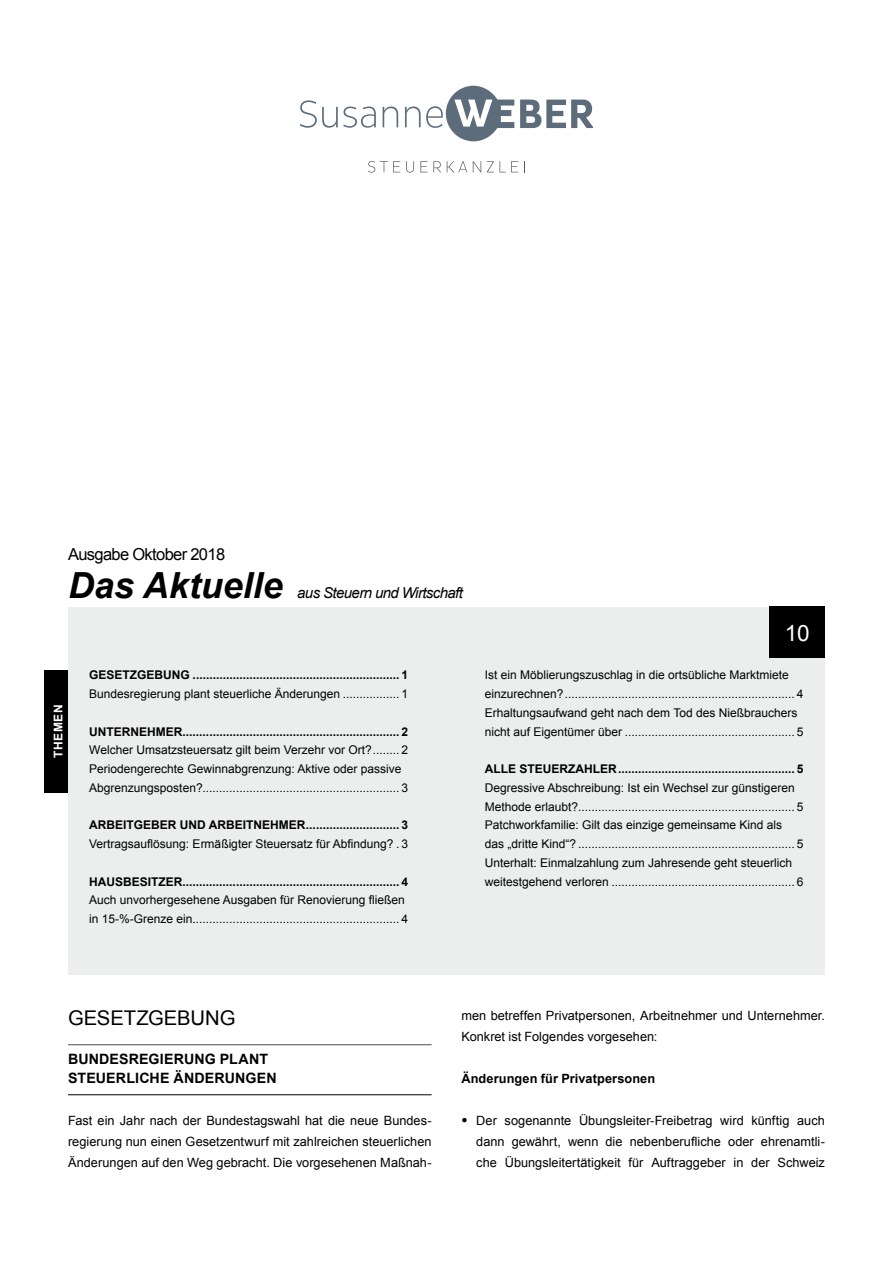
<style>
.page{position:relative;width:893px;height:1263px;background:#fff}
.page>*{position:absolute;margin:0;border:0;box-sizing:border-box;transform-origin:0 0}
.t1{font:italic 700 36px "Arial";color:#000}
.t2{font:22.5px "Arial";color:#fff}
.t3{font:20.25px "Arial";color:#000}
.t4{font:16.5px "Arial";letter-spacing:-.04em;color:#000}
.t5{font:italic 15px "Arial";letter-spacing:-.04em;color:#000}
.t6{font:700 14.25px/19.5px "Arial";letter-spacing:.01em;color:#000}
.t7{font:12.75px/21px "Arial";color:#000;text-align:justify}
.t8{font:700 12.75px "Arial";letter-spacing:.005em;color:#000}
.t9{font:12px/18.8px "Arial";color:#000}
.t10{font:700 12px "Arial";color:#000}
.t11{font:700 12px "Arial";letter-spacing:.05em;color:#fff}
</style>
<div class="page">
<svg style="left:300px;top:100px;width:76px;height:28px"></svg>
<svg style="left:383px;top:107px;width:15px;height:20px"></svg>
<svg style="left:405px;top:86px;width:109px;height:55px"></svg>
<svg style="left:520px;top:100px;width:73px;height:28px"></svg>
<svg style="left:368px;top:161px;width:32px;height:12px"></svg>
<svg style="left:406px;top:161px;width:8px;height:12px"></svg>
<svg style="left:420px;top:161px;width:21px;height:11px"></svg>
<svg style="left:447px;top:161px;width:20px;height:11px"></svg>
<svg style="left:473px;top:161px;width:8px;height:11px"></svg>
<svg style="left:487px;top:161px;width:31px;height:11px"></svg>
<div style="left:68px;top:607px;width:757px;height:367px;background:#eceded"></div>
<hr style="left:68px;top:1044px;width:364px;height:1px;background:#4b4b4d">
<hr style="left:68px;top:1094px;width:364px;height:1px;background:#000">
<div style="left:770px;top:607px;width:55px;height:51px;background:#000"></div>
<div style="left:45px;top:670px;width:23px;height:122px;background:#000"></div>
<h3 class="t4" style="left:68px;top:544px;width:159px">Ausgabe Oktober 2018</h3>
<h1 class="t1" style="left:68px;top:561px;width:216px">Das Aktuelle</h1>
<p class="t5" style="left:297px;top:583px;width:167px">aus Steuern und Wirtschaft</p>
<p class="t11" style="left:50px;top:758px;width:55px;rotate:-90deg">THEMEN</p>
<p class="t10" style="left:89px;top:667px;width:320px">GESETZGEBUNG .............................................................. 1</p>
<p class="t9" style="left:89px;top:685px;width:320px">Bundesregierung plant steuerliche Änderungen ................. 1</p>
<p class="t10" style="left:89px;top:723px;width:320px">UNTERNEHMER................................................................. 2</p>
<p class="t9" style="left:89px;top:741px;width:320px">Welcher Umsatzsteuersatz gilt beim Verzehr vor Ort?........ 2<br>Periodengerechte Gewinnabgrenzung: Aktive oder passive<br>Abgrenzungsposten?........................................................... 3</p>
<p class="t10" style="left:89px;top:817px;width:320px">ARBEITGEBER UND ARBEITNEHMER............................ 3</p>
<p class="t9" style="left:89px;top:835px;width:320px">Vertragsauflösung: Ermäßigter Steuersatz für Abfindung? . 3</p>
<p class="t10" style="left:89px;top:873px;width:320px">HAUSBESITZER................................................................. 4</p>
<p class="t9" style="left:89px;top:891px;width:320px">Auch unvorhergesehene Ausgaben für Renovierung fließen in 15-%-Grenze ein.............................................................. 4</p>
<h2 class="t2" style="left:785px;top:618px;width:27px">10</h2>
<p class="t9" style="left:485px;top:666px;width:320px">Ist ein Möblierungszuschlag in die ortsübliche Marktmiete einzurechnen?..................................................................... 4<br>Erhaltungsaufwand geht nach dem Tod des Nießbrauchers nicht auf Eigentümer über ................................................... 5</p>
<p class="t10" style="left:485px;top:761px;width:320px">ALLE STEUERZAHLER..................................................... 5</p>
<p class="t9" style="left:485px;top:778px;width:320px">Degressive Abschreibung: Ist ein Wechsel zur günstigeren Methode erlaubt?................................................................. 5<br>Patchworkfamilie: Gilt das einzige gemeinsame Kind als das „dritte Kind“? ................................................................. 5<br>Unterhalt: Einmalzahlung zum Jahresende geht steuerlich weitestgehend verloren ....................................................... 6</p>
<h3 class="t3" style="left:68px;top:1005px;width:169px">GESETZGEBUNG</h3>
<p class="t6" style="left:68px;top:1049px;width:210px">BUNDESREGIERUNG PLANT<br>STEUERLICHE ÄNDERUNGEN</p>
<p class="t7" style="left:68px;top:1110px;width:365px">Fast ein Jahr nach der Bundestagswahl hat die neue Bundes&shy;regierung nun einen Gesetzentwurf mit zahlreichen steuerlichen Änderungen auf den Weg gebracht. Die vorgesehenen Maßnah-</p>
<p class="t7" style="left:461px;top:1005px;width:365px">men betreffen Privatpersonen, Arbeitnehmer und Unternehmer.<br>Konkret ist Folgendes vorgesehen:</p>
<p class="t8" style="left:461px;top:1070px;width:195px">Änderungen für Privatpersonen</p>
<p class="t7" style="left:476px;top:1110px;width:350px;text-indent:-15px"><sup>●</sup> Der sogenannte Übungsleiter-Freibetrag wird künftig auch dann gewährt, wenn die nebenberufliche oder ehrenamtli&shy;che Übungsleitertätigkeit für Auftraggeber in der Schweiz</p>
</div>
